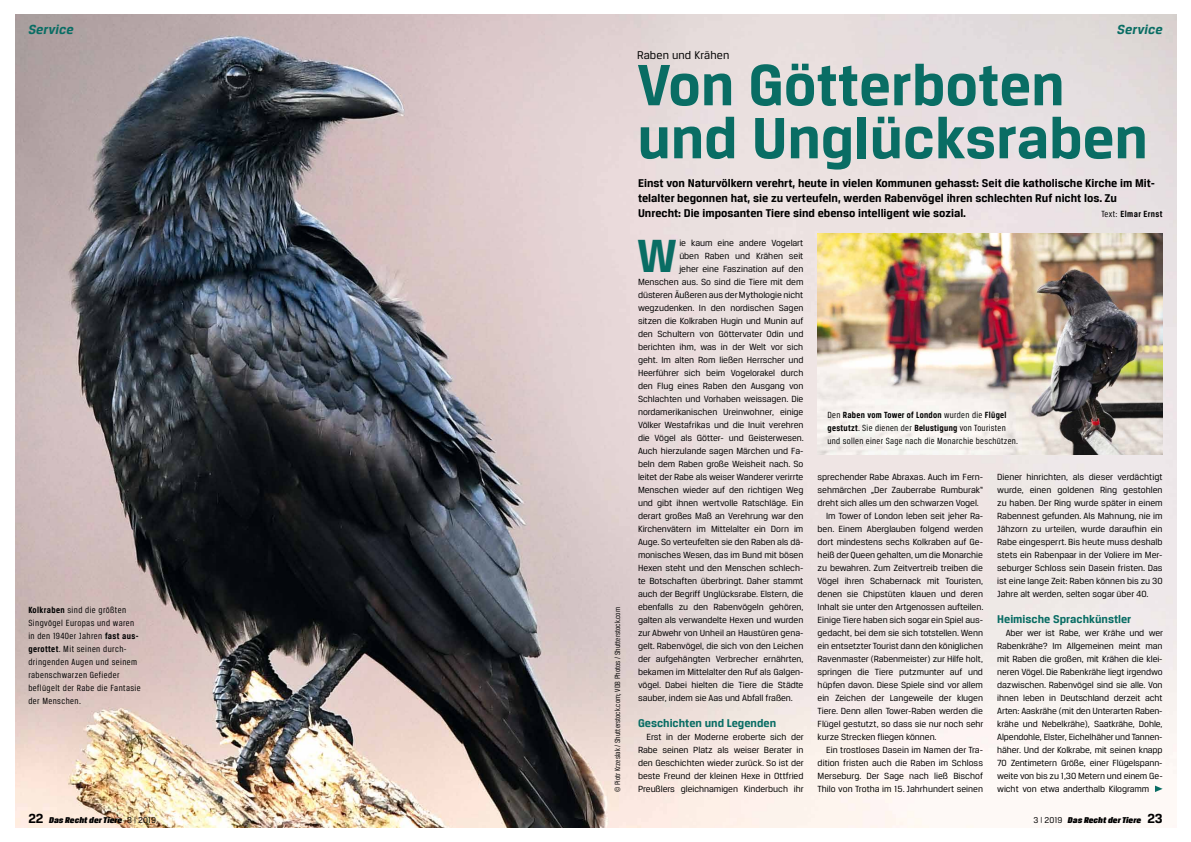
<style>
.page{position:relative;width:1191px;height:842px;background:#fff}
.page>*{position:absolute;margin:0;border:0;box-sizing:border-box;transform-origin:0 0}
.t1{font:700 62px/53px "Breuer Text";color:#096d64}
.t2{font:700 49.5px "Breuer Text";color:#096d64}
.t3{font:italic 700 14px "Breuer Text";letter-spacing:.01em;color:#096d64}
.t4{font:700 12px/15px "Breuer Text";color:#000}
.t5{font:700 12px "Breuer Text";color:#096d64}
.t6{font:12px "Breuer Text";letter-spacing:.01em;color:#000}
.t7{font:9.5px/13px "Breuer Text";letter-spacing:-.005em;color:#000;text-align:justify}
.t8{font:9.5px/13px "Breuer Condensed";letter-spacing:.04em;color:#000;scale:1.05 1}
.t9{font:9.5px/13px "Breuer Condensed";letter-spacing:.04em;color:#000;scale:1.04 1}
.t10{font:700 9.5px "Breuer Condensed";letter-spacing:.04em;color:#000;scale:1.05 1}
.t11{font:italic 9px "Breuer Headline";letter-spacing:.01em;color:#000}
.t12{font:8px "Breuer Condensed";color:#000;scale:1.05 1}
.s1{font-weight:700}
.s2{font-family:"Breuer Text";font-weight:700;font-style:normal;font-size:14px}
.s3{font-family:"Breuer Text";font-style:normal}
.s4{font-family:"Breuer Text";font-style:normal;font-size:7.3px}
.s5{font-weight:400}
</style>
<div class="page">
<img style="left:15px;top:14px;width:1161px;height:814px">
<svg style="left:1155px;top:785px;width:7px;height:7px"></svg>
<img style="left:817px;top:233px;width:345px;height:221px">
<h3 class="t3" style="left:28px;top:21px;width:47px">Service</h3>
<h3 class="t3" style="left:1117px;top:21px;width:47px">Service</h3>
<p class="t6" style="left:637px;top:49px;width:94px">Raben und Krähen</p>
<h1 class="t1" style="left:637px;top:57px;width:512px">Von Götterboten und Unglücksraben</h1>
<p class="t8" style="left:28px;top:603px;width:108px"><span class="s1">Kolkraben</span> sind die größten<br>Singvögel Europas und waren in den 1940er Jahren <span class="s1">fast aus&shy;gerottet</span>. Mit seinen durch&shy;dringenden Augen und seinem rabenschwarzen Gefieder beflügelt der Rabe die Fantasie der Menschen.</p>
<p class="t11" style="left:28px;top:815px;width:129px"><span class="s2">22</span> Das Recht der Tiere <span class="s3">3</span> <span class="s4">|</span> <span class="s3">2019</span></p>
<p class="t12" style="left:613px;top:792px;width:178px;rotate:-90deg">© Piotr Krzeslak / Shutterstock.com; VDB Photos / Shutterstock.com</p>
<p class="t4" style="left:638px;top:175px;width:518px">Einst von Naturvölkern verehrt, heute in vielen Kommunen gehasst: Seit die katholische Kirche im Mit&shy;telalter begonnen hat, sie zu verteufeln, werden Rabenvögel ihren schlechten Ruf nicht los. Zu<br>Unrecht: Die imposanten Tiere sind ebenso intelligent wie sozial.</p>
<p class="t10" style="left:1101px;top:209px;width:60px"><span class="s5">Text:</span> Elmar Ernst</p>
<h2 class="t2" style="left:637px;top:228px;width:42px">W</h2>
<p class="t7" style="left:679px;top:236px;width:126px">ie kaum eine andere Vogelart</p>
<p class="t7" style="left:679px;top:249px;width:126px">üben Raben und Krähen seit</p>
<p class="t7" style="left:679px;top:262px;width:126px">jeher eine Faszination auf den</p>
<p class="t7" style="left:638px;top:275px;width:167px">Menschen aus. So sind die Tiere mit dem</p>
<p class="t7" style="left:638px;top:288px;width:167px">düsteren Äußeren aus der Mythologie nicht</p>
<p class="t7" style="left:638px;top:301px;width:167px">wegzudenken. In den nordischen Sagen</p>
<p class="t7" style="left:638px;top:314px;width:167px">sitzen die Kolkraben Hugin und Munin auf</p>
<p class="t7" style="left:638px;top:327px;width:167px">den Schultern von Göttervater Odin und</p>
<p class="t7" style="left:638px;top:340px;width:167px">berichten ihm, was in der Welt vor sich</p>
<p class="t7" style="left:638px;top:353px;width:167px">geht. Im alten Rom ließen Herrscher und</p>
<p class="t7" style="left:638px;top:366px;width:167px">Heerführer sich beim Vogelorakel durch</p>
<p class="t7" style="left:638px;top:379px;width:167px">den Flug eines Raben den Ausgang von</p>
<p class="t7" style="left:638px;top:392px;width:167px">Schlachten und Vorhaben weissagen. Die</p>
<p class="t7" style="left:638px;top:405px;width:167px">nordamerikanischen Ureinwohner, einige</p>
<p class="t7" style="left:638px;top:418px;width:167px">Völker Westafrikas und die Inuit verehren</p>
<p class="t7" style="left:638px;top:431px;width:167px">die Vögel als Götter- und Geisterwesen.</p>
<p class="t7" style="left:638px;top:444px;width:167px">Auch hierzulande sagen Märchen und Fa-</p>
<p class="t7" style="left:638px;top:457px;width:167px">beln dem Raben große Weisheit nach. So</p>
<p class="t7" style="left:638px;top:470px;width:167px">leitet der Rabe als weiser Wanderer verirrte</p>
<p class="t7" style="left:638px;top:483px;width:167px">Menschen wieder auf den richtigen Weg</p>
<p class="t7" style="left:638px;top:496px;width:167px">und gibt ihnen wertvolle Ratschläge. Ein</p>
<p class="t7" style="left:638px;top:509px;width:167px">derart großes Maß an Verehrung war den</p>
<p class="t7" style="left:638px;top:522px;width:167px">Kirchenvätern im Mittelalter ein Dorn im</p>
<p class="t7" style="left:638px;top:535px;width:167px">Auge. So verteufelten sie den Raben als dä-</p>
<p class="t7" style="left:638px;top:548px;width:167px">monisches Wesen, das im Bund mit bösen</p>
<p class="t7" style="left:638px;top:561px;width:167px">Hexen steht und den Menschen schlech-</p>
<p class="t7" style="left:638px;top:574px;width:167px">te Botschaften überbringt. Daher stammt</p>
<p class="t7" style="left:638px;top:587px;width:167px">auch der Begriff Unglücksrabe. Elstern, die</p>
<p class="t7" style="left:638px;top:600px;width:167px">ebenfalls zu den Rabenvögeln gehören,</p>
<p class="t7" style="left:638px;top:613px;width:167px">galten als verwandelte Hexen und wurden</p>
<p class="t7" style="left:638px;top:626px;width:167px">zur Abwehr von Unheil an Haustüren gena-</p>
<p class="t7" style="left:638px;top:639px;width:167px">gelt. Rabenvögel, die sich von den Leichen</p>
<p class="t7" style="left:638px;top:652px;width:167px">der aufgehängten Verbrecher ernährten,</p>
<p class="t7" style="left:638px;top:665px;width:167px">bekamen im Mittelalter den Ruf als Galgen-</p>
<p class="t7" style="left:638px;top:678px;width:167px">vögel. Dabei hielten die Tiere die Städte</p>
<p class="t7" style="left:638px;top:691px;width:156px">sauber, indem sie Aas und Abfall fraßen.</p>
<p class="t5" style="left:638px;top:716px;width:140px">Geschichten und Legenden</p>
<p class="t7" style="left:638px;top:730px;width:167px;text-indent:9px">Erst in der Moderne eroberte sich der Rabe seinen Platz als weiser Berater in den Geschichten wieder zurück. So ist der beste Freund der kleinen Hexe in Ottfried Preußlers gleichnamigen Kinderbuch ihr</p>
<p class="t9" style="left:827px;top:408px;width:185px">Den <span class="s1">Raben vom Tower of London</span> wurden die <span class="s1">Flügel gestutzt</span>. Sie dienen der <span class="s1">Belustigung</span> von Touristen und sollen einer Sage nach die Monarchie beschützen.</p>
<p class="t7" style="left:817px;top:470px;width:167px">sprechender Rabe Abraxas. Auch im Fern-</p>
<p class="t7" style="left:817px;top:483px;width:167px">sehmärchen „Der Zauberrabe Rumburak“</p>
<p class="t7" style="left:817px;top:496px;width:163px">dreht sich alles um den schwarzen Vogel.</p>
<p class="t7" style="left:826px;top:509px;width:158px">Im Tower of London leben seit jeher Ra-</p>
<p class="t7" style="left:817px;top:522px;width:167px">ben. Einem Aberglauben folgend werden</p>
<p class="t7" style="left:817px;top:535px;width:167px">dort mindestens sechs Kolkraben auf Ge-</p>
<p class="t7" style="left:817px;top:548px;width:167px">heiß der Queen gehalten, um die Monarchie</p>
<p class="t7" style="left:817px;top:561px;width:167px">zu bewahren. Zum Zeitvertreib treiben die</p>
<p class="t7" style="left:817px;top:574px;width:167px">Vögel ihren Schabernack mit Touristen,</p>
<p class="t7" style="left:817px;top:587px;width:167px">denen sie Chipstüten klauen und deren</p>
<p class="t7" style="left:817px;top:600px;width:167px">Inhalt sie unter den Artgenossen aufteilen.</p>
<p class="t7" style="left:817px;top:613px;width:167px">Einige Tiere haben sich sogar ein Spiel aus-</p>
<p class="t7" style="left:817px;top:626px;width:167px">gedacht, bei dem sie sich totstellen. Wenn</p>
<p class="t7" style="left:817px;top:639px;width:167px">ein entsetzter Tourist dann den königlichen</p>
<p class="t7" style="left:817px;top:652px;width:167px">Ravenmaster (Rabenmeister) zur Hilfe holt,</p>
<p class="t7" style="left:817px;top:665px;width:167px">springen die Tiere putzmunter auf und</p>
<p class="t7" style="left:817px;top:678px;width:167px">hüpfen davon. Diese Spiele sind vor allem</p>
<p class="t7" style="left:817px;top:691px;width:167px">ein Zeichen der Langeweile der klugen</p>
<p class="t7" style="left:817px;top:704px;width:167px">Tiere. Denn allen Tower-Raben werden die</p>
<p class="t7" style="left:817px;top:717px;width:167px">Flügel gestutzt, so dass sie nur noch sehr</p>
<p class="t7" style="left:817px;top:730px;width:121px">kurze Strecken fliegen können.</p>
<p class="t7" style="left:826px;top:743px;width:158px">Ein trostloses Dasein im Namen der Tra-</p>
<p class="t7" style="left:817px;top:756px;width:167px">dition fristen auch die Raben im Schloss</p>
<p class="t7" style="left:817px;top:769px;width:167px">Merseburg. Der Sage nach ließ Bischof</p>
<p class="t7" style="left:817px;top:782px;width:167px">Thilo von Trotha im 15. Jahrhundert seinen</p>
<p class="t7" style="left:997px;top:470px;width:167px">Diener hinrichten, als dieser verdächtigt wurde, einen goldenen Ring gestohlen zu haben. Der Ring wurde später in einem Rabennest gefunden. Als Mahnung, nie im Jähzorn zu urteilen, wurde daraufhin ein Rabe eingesperrt. Bis heute muss deshalb stets ein Rabenpaar in der Voliere im Mer&shy;seburger Schloss sein Dasein fristen. Das ist eine lange Zeit: Raben können bis zu 30<br>Jahre alt werden, selten sogar über 40.</p>
<p class="t5" style="left:997px;top:612px;width:136px">Heimische Sprachkünstler</p>
<p class="t7" style="left:997px;top:626px;width:167px;text-indent:9px">Aber wer ist Rabe, wer Krähe und wer Rabenkrähe? Im Allgemeinen meint man mit Raben die großen, mit Krähen die klei&shy;neren Vögel. Die Rabenkrähe liegt irgendwo dazwischen. Rabenvögel sind sie alle. Von ihnen leben in Deutschland derzeit acht Arten: Aaskrähe (mit den Unterarten Raben&shy;krähe und Nebelkrähe), Saatkrähe, Dohle, Alpendohle, Elster, Eichelhäher und Tannen&shy;häher. Und der Kolkrabe, mit seinen knapp 70 Zentimetern Größe, einer Flügelspann&shy;weite von bis zu 1,30 Metern und einem Ge&shy;wicht von etwa anderthalb Kilogramm</p>
<p class="t11" style="left:1033px;top:815px;width:131px"><span class="s3">3</span> <span class="s4">|</span> <span class="s3">2019</span> Das Recht der Tiere <span class="s2">23</span></p>
</div>
